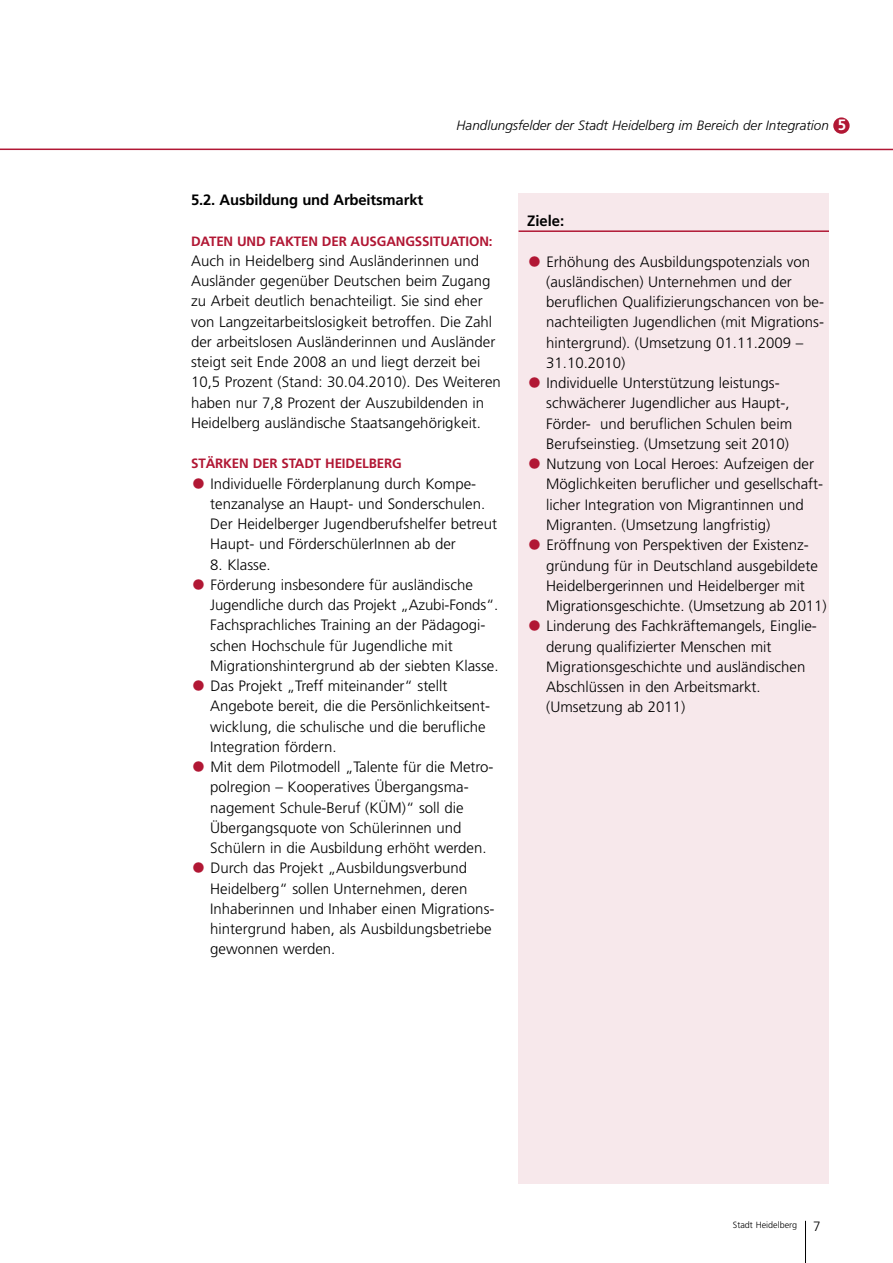
<style>
.page{position:relative;width:893px;height:1263px;background:#fff}
.page>*{position:absolute;margin:0;border:0;box-sizing:border-box;transform-origin:0 0}
.t1{font:300 15px/20.2px "Frutiger";color:#000}
.t2{font:700 15px "Frutiger";letter-spacing:-.01em;color:#000}
.t3{font:700 13.5px "Frutiger";letter-spacing:-.01em;color:#b11734}
.t4{font:italic 300 13.5px "Frutiger";color:#000}
.t5{font:300 9px "Frutiger";color:#000}
.s1{font-weight:700;font-style:normal;font-size:15px;color:#fff}
.s2{font-size:30px;color:#b11734}
.s3{font-size:13.5px}
</style>
<div class="page">
<hr style="left:0;top:149px;width:892px;height:1px;background:#b11734">
<div style="left:833px;top:117px;width:17px;height:17px;background:#b11734;border-radius:50%"></div>
<hr style="left:805px;top:1221px;width:1px;height:42px;background:#000">
<div style="left:519px;top:193px;width:310px;height:990px;background:#f7e8eb"></div>
<hr style="left:519px;top:230px;width:310px;height:2px;background:#b11734">
<p class="t4" style="left:457px;top:120px;width:391px">Handlungsfelder der Stadt Heidelberg im Bereich der Integration <span class="s1">5</span></p>
<h5 class="t2" style="left:191px;top:194px;width:234px">5.2. Ausbildung und Arbeitsmarkt</h5>
<h5 class="t3" style="left:191px;top:235px;width:303px">DATEN UND FAKTEN DER AUSGANGSSITUATION:</h5>
<p class="t1" style="left:191px;top:252px;width:311px">Auch in Heidelberg sind Ausländerinnen und Ausländer gegenüber Deutschen beim Zugang zu Arbeit deutlich benachteiligt. Sie sind eher von Langzeitarbeitslosigkeit betroffen. Die Zahl der arbeitslosen Ausländerinnen und Ausländer steigt seit Ende 2008 an und liegt derzeit bei 10,5 Prozent (Stand: 30.04.2010). Des Weiteren haben nur 7,8 Prozent der Auszubildenden in Heidelberg ausländische Staatsangehörigkeit.</p>
<h5 class="t3" style="left:191px;top:458px;width:212px">STÄRKEN DER STADT HEIDELBERG</h5>
<p class="t1" style="left:210px;top:474px;width:288px;text-indent:-19px"><span class="s2">•</span> Individuelle Förderplanung durch Kompe&shy;tenzanalyse an Haupt- und Sonderschulen.<br>Der Heidelberger Jugendberufshelfer betreut Haupt- und FörderschülerInnen ab der</p>
<p class="t1" style="left:210px;top:555px;width:62px">8. Klasse.</p>
<p class="t1" style="left:210px;top:576px;width:290px;text-indent:-19px"><span class="s2">•</span> Förderung insbesondere für ausländische Jugendliche durch das Projekt „Azubi-Fonds“.<br>Fachsprachliches Training an der Pädagogi&shy;schen Hochschule für Jugendliche mit Migrationshintergrund ab der siebten Klasse.</p>
<p class="t1" style="left:210px;top:677px;width:281px;text-indent:-19px"><span class="s2">•</span> Das Projekt „Treff miteinander“ stellt Angebote bereit, die die Persönlichkeitsent&shy;wicklung, die schulische und die berufliche Integration fördern.</p>
<p class="t1" style="left:210px;top:758px;width:285px;text-indent:-19px"><span class="s2">•</span> Mit dem Pilotmodell „Talente für die Metro&shy;polregion – Kooperatives Übergangsma&shy;nagement Schule-Beruf (KÜM)“ soll die Übergangsquote von Schülerinnen und Schülern in die Ausbildung erhöht werden.</p>
<p class="t1" style="left:210px;top:859px;width:286px;text-indent:-19px"><span class="s2">•</span> Durch das Projekt „Ausbildungsverbund Heidelberg“ sollen Unternehmen, deren Inhaberinnen und Inhaber einen Migrations&shy;hintergrund haben, als Ausbildungsbetriebe gewonnen werden.</p>
<h5 class="t2" style="left:527px;top:215px;width:39px">Ziele:</h5>
<p class="t1" style="left:546px;top:253px;width:279px;text-indent:-19px"><span class="s2">•</span> Erhöhung des Ausbildungspotenzials von (ausländischen) Unternehmen und der beruflichen Qualifizierungschancen von be&shy;nachteiligten Jugendlichen (mit Migrations&shy;hintergrund). (Umsetzung 01.11.2009 – 31.10.2010)</p>
<p class="t1" style="left:546px;top:374px;width:247px;text-indent:-19px"><span class="s2">•</span> Individuelle Unterstützung leistungs&shy;schwächerer Jugendlicher aus Haupt-, Förder- und beruflichen Schulen beim Berufseinstieg. (Umsetzung seit 2010)</p>
<p class="t1" style="left:546px;top:455px;width:279px;text-indent:-19px"><span class="s2">•</span> Nutzung von Local Heroes: Aufzeigen der Möglichkeiten beruflicher und gesellschaft&shy;licher Integration von Migrantinnen und Migranten. (Umsetzung langfristig)</p>
<p class="t1" style="left:546px;top:536px;width:282px;text-indent:-19px"><span class="s2">•</span> Eröffnung von Perspektiven der Existenz&shy;gründung für in Deutschland ausgebildete Heidelbergerinnen und Heidelberger mit Migrationsgeschichte. (Umsetzung ab 2011)</p>
<p class="t1" style="left:546px;top:617px;width:272px;text-indent:-19px"><span class="s2">•</span> Linderung des Fachkräftemangels, Einglie&shy;derung qualifizierter Menschen mit Migrationsgeschichte und ausländischen Abschlüssen in den Arbeitsmarkt. (Umsetzung ab 2011)</p>
<p class="t5" style="left:733px;top:1221px;width:89px">Stadt Heidelberg <span class="s3">7</span></p>
</div>
